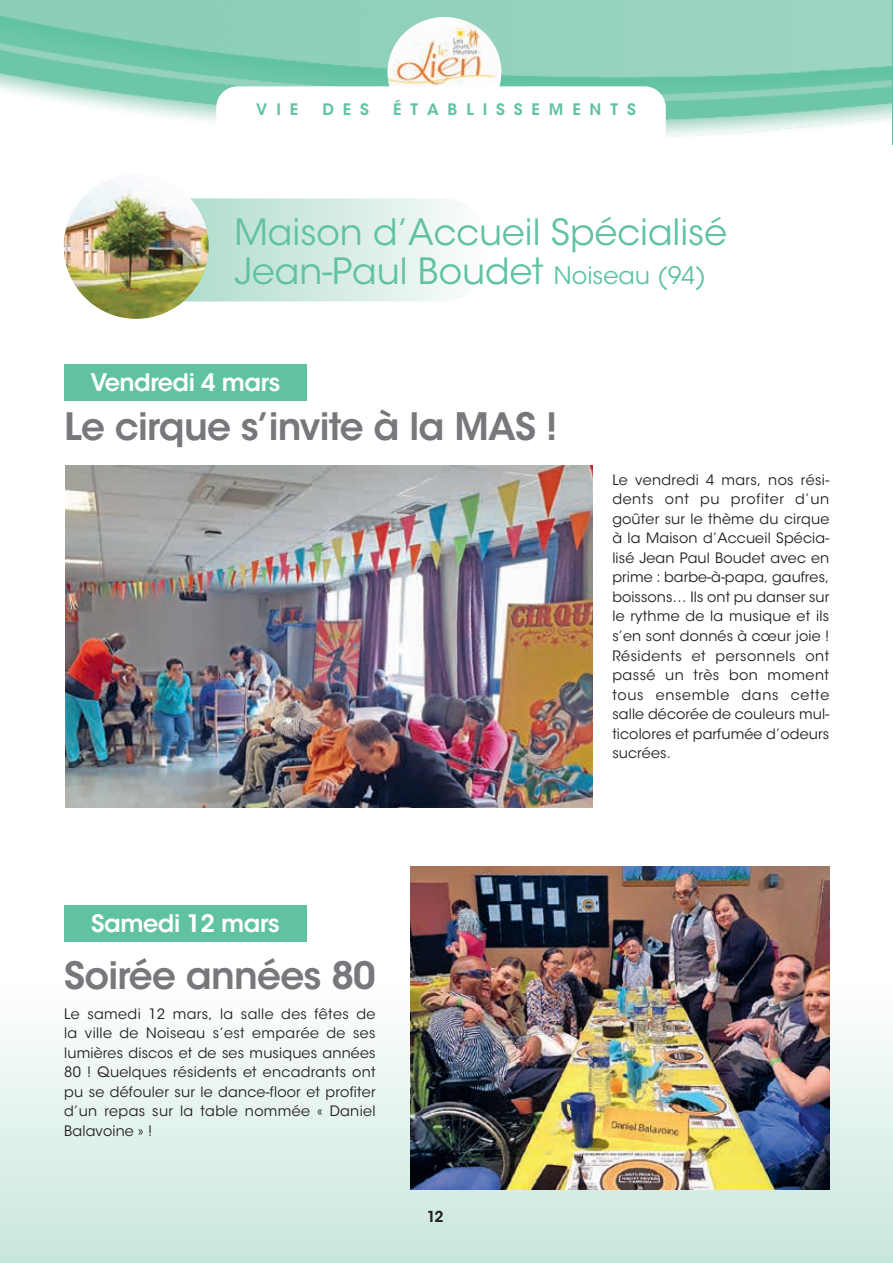
<style>
.page{position:relative;width:893px;height:1263px;background:#fff}
.page>*{position:absolute;margin:0;border:0;box-sizing:border-box;transform-origin:0 0}
.t1{font:600 37.5px "ITC Avant Garde Std";letter-spacing:-.02em;color:#76787b}
.t2{font:36px/39px "ITC Avant Garde Std";color:#60c2a1}
.t3{font:600 24px "ITC Avant Garde Std";letter-spacing:-.02em;color:#fff}
.t4{font:600 15.75px "ITC Avant Garde Std";letter-spacing:.565em;color:#60c2a1}
.t5{font:600 15px "ITC Avant Garde Std";color:#231f20}
.t6{font:14.25px/19.5px "ITC Avant Garde Std";letter-spacing:.01em;color:#231f20;text-align:justify}
.s1{font-size:24px}
</style>
<div class="page">
<div style="left:0;top:890px;width:893px;height:373px;background:linear-gradient(to bottom,#fff,#cbe8dd)"></div>
<img style="left:0;top:0;width:892px;height:137px">
<div style="left:388px;top:17px;width:113px;height:111px;background:#fff;border-radius:50%"></div>
<img style="left:388px;top:25px;width:111px;height:61px">
<div style="left:216px;top:86px;width:450px;height:64px;background:#fff;border-radius:21px"></div>
<img style="left:892px;top:0;width:1px;height:144px">
<svg style="left:80px;top:198px;width:407px;height:103px"></svg>
<img style="left:64px;top:174px;width:145px;height:145px;border-radius:72px">
<img style="left:66px;top:465px;width:527px;height:342px">
<img style="left:410px;top:867px;width:419px;height:322px">
<div style="left:64px;top:364px;width:243px;height:37px;background:#60c2a1"></div>
<div style="left:64px;top:906px;width:243px;height:36px;background:#60c2a1"></div>
<p class="t4" style="left:256px;top:99px;width:43px">VIE</p>
<p class="t4" style="left:322px;top:99px;width:48px">DES</p>
<p class="t4" style="left:393px;top:99px;width:244px">ÉTABLISSEMENTS</p>
<p class="t2" style="left:235px;top:213px;width:494px">Maison d’Accueil Spécialisé<br>Jean-Paul Boudet <span class="s1">Noiseau (94)</span></p>
<p class="t3" style="left:91px;top:367px;width:191px">Vendredi 4 mars</p>
<p class="t1" style="left:64px;top:403px;width:495px">Le cirque s’invite à la MAS !</p>
<p class="t6" style="left:612px;top:470px;width:218px">Le vendredi 4 mars, nos rési&shy;dents ont pu profiter d’un goûter sur le thème du cirque à la Maison d’Accueil Spécia&shy;lisé Jean Paul Boudet avec en prime : barbe-à-papa, gaufres, boissons… Ils ont pu danser sur le rythme de la musique et ils s’en sont donnés à cœur joie !<br>Résidents et personnels ont passé un très bon moment tous ensemble dans cette salle décorée de couleurs mul&shy;ticolores et parfumée d’odeurs sucrées.</p>
<p class="t3" style="left:91px;top:908px;width:190px">Samedi 12 mars</p>
<p class="t1" style="left:64px;top:951px;width:313px">Soirée années 80</p>
<p class="t6" style="left:64px;top:1004px;width:313px">Le samedi 12 mars, la salle des fêtes de la ville de Noiseau s’est emparée de ses lumières discos et de ses musiques années 80 ! Quelques résidents et encadrants ont pu se défouler sur le dance-floor et profiter d’un repas sur la table nommée « Daniel Balavoine » !</p>
<p class="t5" style="left:427px;top:1207px;width:18px">12</p>
</div>
